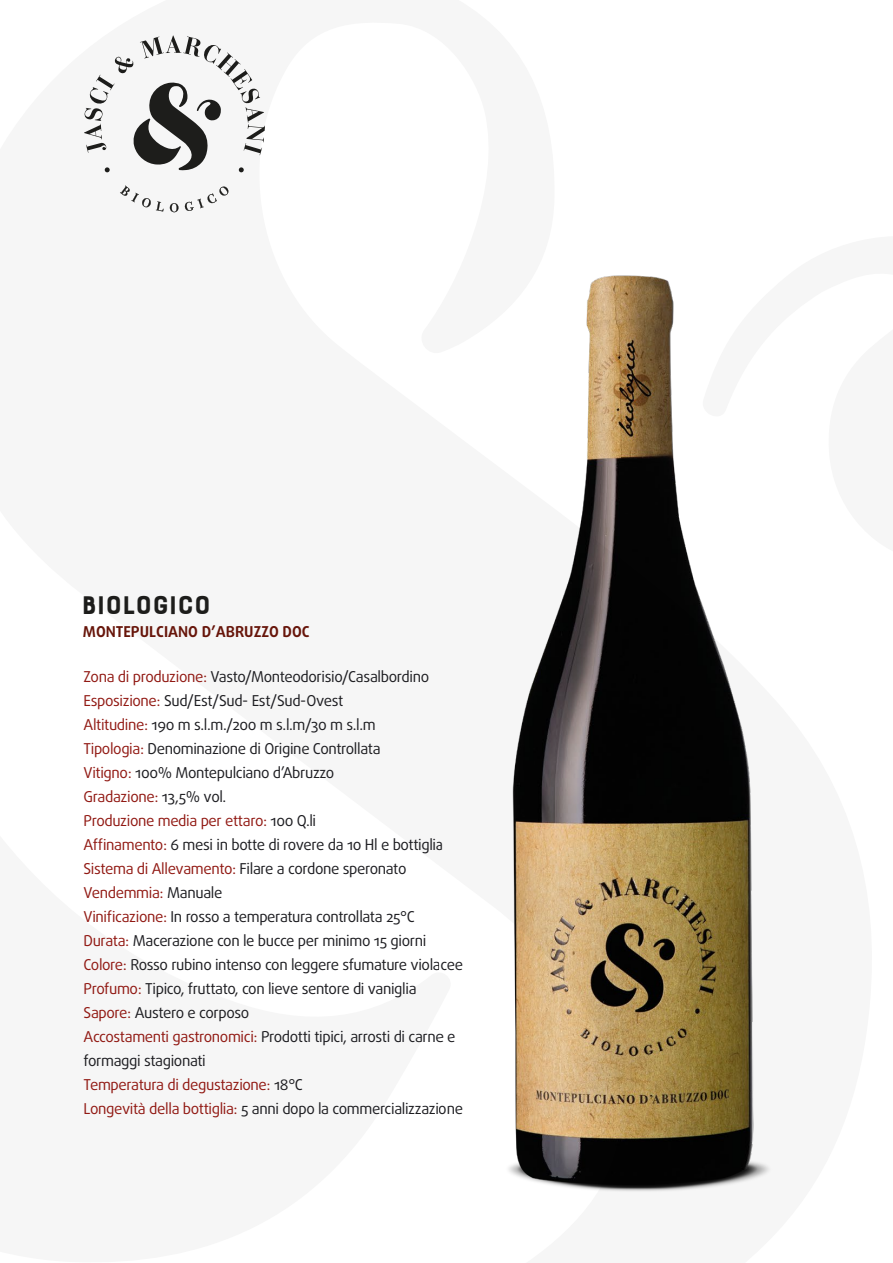
<style>
.page{position:relative;width:893px;height:1263px;background:#fff}
.page>*{position:absolute;margin:0;border:0;box-sizing:border-box;transform-origin:0 0}
.t1{font:27px "Bourton Base";color:#1d1d1b}
.t2{font:15px/24px "Daxline Pro";letter-spacing:-.025em;color:#1d1d21}
.t3{font:700 15px "Daxline Pro";color:#67150a}
.s1{color:#911913}
</style>
<div class="page">
<img style="left:508px;top:275px;width:263px;height:917px">
<svg style="left:120px;top:185px;width:44px;height:27px"></svg>
<svg style="left:170px;top:203px;width:9px;height:9px"></svg>
<svg style="left:185px;top:186px;width:44px;height:25px"></svg>
<svg style="left:84px;top:35px;width:181px;height:137px"></svg>
<h1 class="t1" style="left:81px;top:588px;width:131px">BIOLOGICO</h1>
<p class="t3" style="left:83px;top:621px;width:228px">MONTEPULCIANO D’ABRUZZO DOC</p>
<p class="t2" style="left:84px;top:665px;width:381px"><span class="s1">Zona di produzione:</span> Vasto/Monteodorisio/Casalbordino <span class="s1">Esposizione:</span> Sud/Est/Sud- Est/Sud-Ovest<br><span class="s1">Altitudine:</span> 190 m s.l.m./200 m s.l.m/30 m s.l.m<br><span class="s1">Tipologia:</span> Denominazione di Origine Controllata<br><span class="s1">Vitigno:</span> 100% Montepulciano d’Abruzzo<br><span class="s1">Gradazione:</span> 13,5% vol.<br><span class="s1">Produzione media per ettaro:</span> 100 Q.li<br><span class="s1">Affinamento:</span> 6 mesi in botte di rovere da 10 Hl e bottiglia <span class="s1">Sistema di Allevamento:</span> Filare a cordone speronato <span class="s1">Vendemmia:</span> Manuale<br><span class="s1">Vinificazione:</span> In rosso a temperatura controllata 25°C <span class="s1">Durata:</span> Macerazione con le bucce per minimo 15 giorni <span class="s1">Colore:</span> Rosso rubino intenso con leggere sfumature violacee <span class="s1">Profumo:</span> Tipico, fruttato, con lieve sentore di vaniglia <span class="s1">Sapore:</span> Austero e corposo<br><span class="s1">Accostamenti gastronomici:</span> Prodotti tipici, arrosti di carne e formaggi stagionati<br><span class="s1">Temperatura di degustazione:</span> 18°C<br><span class="s1">Longevità della bottiglia:</span> 5 anni dopo la commercializzazione</p>
</div>
